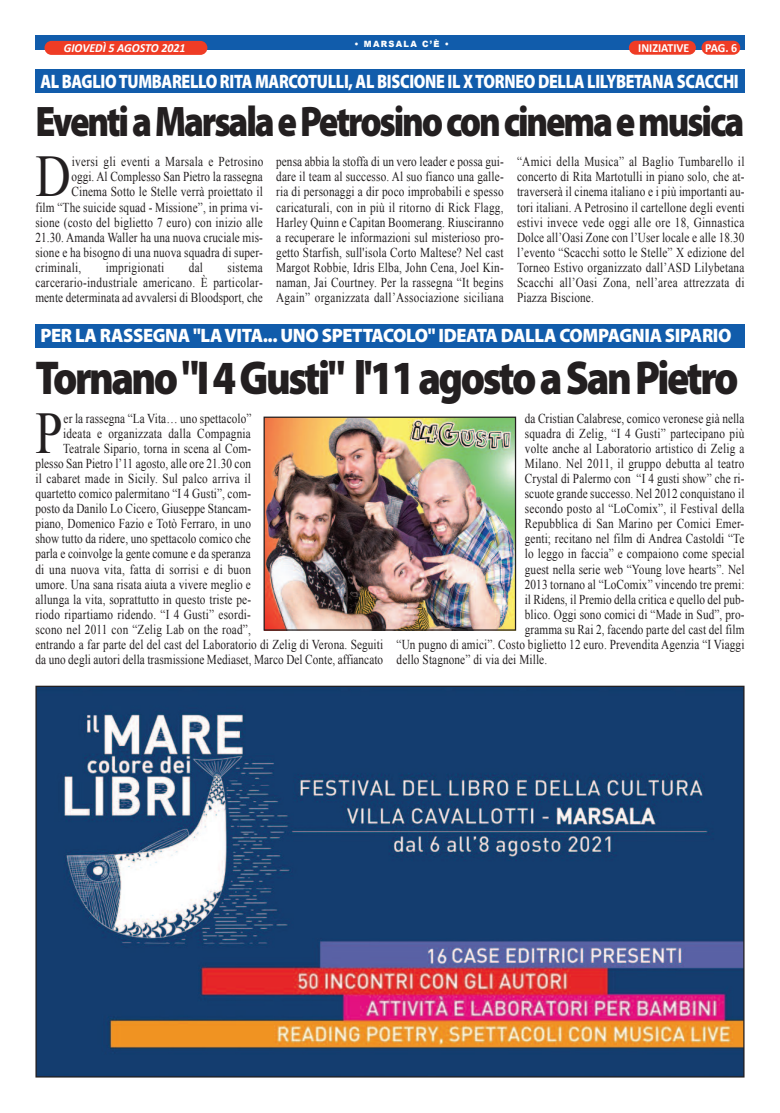
<style>
.page{position:relative;width:780px;height:1113px;background:#fff}
.page>*{position:absolute;margin:0;border:0;box-sizing:border-box;transform-origin:0 0}
.t1{font:59px "Times New Roman";color:#231f20;scale:.83 1}
.t2{font:900 47.75px "Myriad Pro";letter-spacing:-.06em;color:#231f20;scale:.87 1}
.t3{font:900 42.88px "Myriad Pro";letter-spacing:-.06em;color:#231f20;scale:.85 1}
.t4{font:900 19.5px "Myriad Pro";letter-spacing:-.02em;color:#fff;scale:.82 1}
.t5{font:900 19.5px "Myriad Pro";letter-spacing:-.02em;color:#fff;scale:.94 1}
.t6{font:13.62px/15px "Times New Roman";letter-spacing:.01em;color:#231f20;text-align:justify;scale:.83 1}
.t7{font:italic 700 12.38px "Calibri";color:#fff;scale:.96 1}
.t8{font:700 12.38px "Calibri";color:#fff;scale:.96 1}
.t9{font:900 8.62px "Arial";letter-spacing:.15em;color:#fff;scale:.96 1}
</style>
<div class="page">
<div style="left:35px;top:35px;width:709px;height:14px;background:#115cab"></div>
<div style="left:701px;top:41px;width:39px;height:14px;background:#ef3c25;border-radius:7px"></div>
<div style="left:44px;top:41px;width:163px;height:14px;background:#ef3c25;border-radius:7px"></div>
<div style="left:629px;top:41px;width:66px;height:14px;background:#ef3c25;border-radius:7px"></div>
<div style="left:35px;top:69px;width:709px;height:24px;background:#115cab"></div>
<div style="left:35px;top:324px;width:709px;height:23px;background:#115cab"></div>
<img style="left:265px;top:418px;width:249px;height:210px">
<div style="left:263px;top:416px;width:253px;height:214px;border:1px solid #231f20"></div>
<img style="left:37px;top:687px;width:705px;height:388px">
<p class="t9" style="left:354px;top:37px;width:100px">• MARSALA C’È •</p>
<p class="t7" style="left:64px;top:42px;width:128px">GIOVEDÌ 5 AGOSTO 2021</p>
<p class="t8" style="left:638px;top:43px;width:55px">INIZIATIVE</p>
<p class="t8" style="left:705px;top:43px;width:35px">PAG. 6</p>
<h3 class="t4" style="left:40px;top:74px;width:853px">AL BAGLIOTUMBARELLO RITA MARCOTULLI, AL BISCIONE IL XTORNEO DELLA LILYBETANA SCACCHI</h3>
<h3 class="t3" style="left:35px;top:106px;width:835px">EventiaMarsalaePetrosinoconcinemaemusica</h3>
<h1 class="t1" style="left:35px;top:144px;width:44px">D</h1>
<p class="t6" style="left:72px;top:154px;width:232px">iversi gli eventi a Marsala e Petrosino</p>
<p class="t6" style="left:71px;top:169px;width:232px">oggi. Al Complesso San Pietro la rassegna</p>
<p class="t6" style="left:71px;top:184px;width:232px">Cinema Sotto le Stelle verrà proiettato il</p>
<p class="t6" style="left:35px;top:199px;width:276px">film “The suicide squad - Missione”, in prima vi-</p>
<p class="t6" style="left:35px;top:214px;width:275px">sione (costo del biglietto 7 euro) con inizio alle</p>
<p class="t6" style="left:35px;top:229px;width:276px">21.30. Amanda Waller ha una nuova cruciale mis-</p>
<p class="t6" style="left:35px;top:245px;width:275px">sione e ha bisogno di una nuova squadra di super-</p>
<p class="t6" style="left:35px;top:260px;width:57px">criminali,</p>
<p class="t6" style="left:106px;top:260px;width:72px">imprigionati</p>
<p class="t6" style="left:189px;top:260px;width:19px">dal</p>
<p class="t6" style="left:35px;top:260px;width:275px;text-indent:192px">sistema carcerario-industriale americano. È particolar&shy;mente determinata ad avvalersi di Bloodsport, che</p>
<p class="t6" style="left:276px;top:154px;width:276px">pensa abbia la stoffa di un vero leader e possa gui&shy;dare il team al successo. Al suo fianco una galle&shy;ria di personaggi a dir poco improbabili e spesso caricaturali, con in più il ritorno di Rick Flagg, Harley Quinn e Capitan Boomerang. Riusciranno a recuperare le informazioni sul misterioso pro&shy;getto Starfish, sull'isola Corto Maltese? Nel cast Margot Robbie, Idris Elba, John Cena, Joel Kin&shy;naman, Jai Courtney. Per la rassegna “It begins Again” organizzata dall’Associazione siciliana</p>
<p class="t6" style="left:517px;top:154px;width:276px">“Amici della Musica” al Baglio Tumbarello il concerto di Rita Martotulli in piano solo, che at&shy;traverserà il cinema italiano e i più importanti au&shy;tori italiani. A Petrosino il cartellone degli eventi estivi invece vede oggi alle ore 18, Ginnastica Dolce all’Oasi Zone con l’User locale e alle 18.30 l’evento “Scacchi sotto le Stelle” X edizione del Torneo Estivo organizzato dall’ASD Lilybetana Scacchi all’Oasi Zona, nell’area attrezzata di Piazza Biscione.</p>
<h3 class="t5" style="left:40px;top:328px;width:736px">PER LA RASSEGNA "LAVITA... UNO SPETTACOLO" IDEATA DALLA COMPAGNIA SIPARIO</h3>
<h2 class="t2" style="left:35px;top:360px;width:809px">Tornano"I4Gusti" l'11agostoaSanPietro</h2>
<h1 class="t1" style="left:35px;top:400px;width:34px">P</h1>
<p class="t6" style="left:64px;top:411px;width:228px">er la rassegna “La Vita… uno spettacolo”</p>
<p class="t6" style="left:63px;top:426px;width:228px">ideata e organizzata dalla Compagnia</p>
<p class="t6" style="left:63px;top:441px;width:228px">Teatrale Sipario, torna in scena al Com-</p>
<p class="t6" style="left:35px;top:456px;width:261px">plesso San Pietro l’11 agosto, alle ore 21.30 con</p>
<p class="t6" style="left:35px;top:471px;width:261px">il cabaret made in Sicily. Sul palco arriva il</p>
<p class="t6" style="left:35px;top:486px;width:261px">quartetto comico palermitano “I 4 Gusti”, com-</p>
<p class="t6" style="left:35px;top:501px;width:261px">posto da Danilo Lo Cicero, Giuseppe Stancam-</p>
<p class="t6" style="left:35px;top:516px;width:261px">piano, Domenico Fazio e Totò Ferraro, in uno</p>
<p class="t6" style="left:35px;top:531px;width:261px">show tutto da ridere, uno spettacolo comico che</p>
<p class="t6" style="left:35px;top:546px;width:261px">parla e coinvolge la gente comune e da speranza</p>
<p class="t6" style="left:35px;top:561px;width:261px">di una nuova vita, fatta di sorrisi e di buon</p>
<p class="t6" style="left:35px;top:576px;width:261px">umore. Una sana risata aiuta a vivere meglio e</p>
<p class="t6" style="left:35px;top:591px;width:261px">allunga la vita, soprattutto in questo triste pe-</p>
<p class="t6" style="left:35px;top:606px;width:261px">riodo ripartiamo ridendo. “I 4 Gusti” esordi-</p>
<p class="t6" style="left:35px;top:621px;width:261px">scono nel 2011 con “Zelig Lab on the road”,</p>
<p class="t6" style="left:35px;top:637px;width:420px">entrando a far parte del del cast del Laboratorio di Zelig di Verona. Seguiti</p>
<p class="t6" style="left:35px;top:652px;width:420px">da uno degli autori della trasmissione Mediaset, Marco Del Conte, affiancato</p>
<p class="t6" style="left:525px;top:411px;width:266px">da Cristian Calabrese, comico veronese già nella</p>
<p class="t6" style="left:525px;top:426px;width:266px">squadra di Zelig, “I 4 Gusti” partecipano più</p>
<p class="t6" style="left:525px;top:441px;width:266px">volte anche al Laboratorio artistico di Zelig a</p>
<p class="t6" style="left:525px;top:456px;width:266px">Milano. Nel 2011, il gruppo debutta al teatro</p>
<p class="t6" style="left:525px;top:471px;width:266px">Crystal di Palermo con “I 4 gusti show” che ri-</p>
<p class="t6" style="left:525px;top:486px;width:266px">scuote grande successo. Nel 2012 conquistano il</p>
<p class="t6" style="left:525px;top:501px;width:266px">secondo posto al “LoComix”, il Festival della</p>
<p class="t6" style="left:525px;top:516px;width:266px">Repubblica di San Marino per Comici Emer-</p>
<p class="t6" style="left:525px;top:531px;width:266px">genti; recitano nel film di Andrea Castoldi “Te</p>
<p class="t6" style="left:525px;top:546px;width:266px">lo leggo in faccia” e compaiono come special</p>
<p class="t6" style="left:525px;top:561px;width:266px">guest nella serie web “Young love hearts”. Nel</p>
<p class="t6" style="left:525px;top:576px;width:266px">2013 tornano al “LoComix” vincendo tre premi:</p>
<p class="t6" style="left:525px;top:591px;width:266px">il Ridens, il Premio della critica e quello del pub-</p>
<p class="t6" style="left:525px;top:606px;width:266px">blico. Oggi sono comici di “Made in Sud”, pro-</p>
<p class="t6" style="left:525px;top:621px;width:266px">gramma su Rai 2, facendo parte del cast del film</p>
<p class="t6" style="left:396px;top:637px;width:420px">“Un pugno di amici”. Costo biglietto 12 euro. Prevendita Agenzia “I Viaggi</p>
<p class="t6" style="left:396px;top:652px;width:183px">dello Stagnone” di via dei Mille.</p>
</div>
